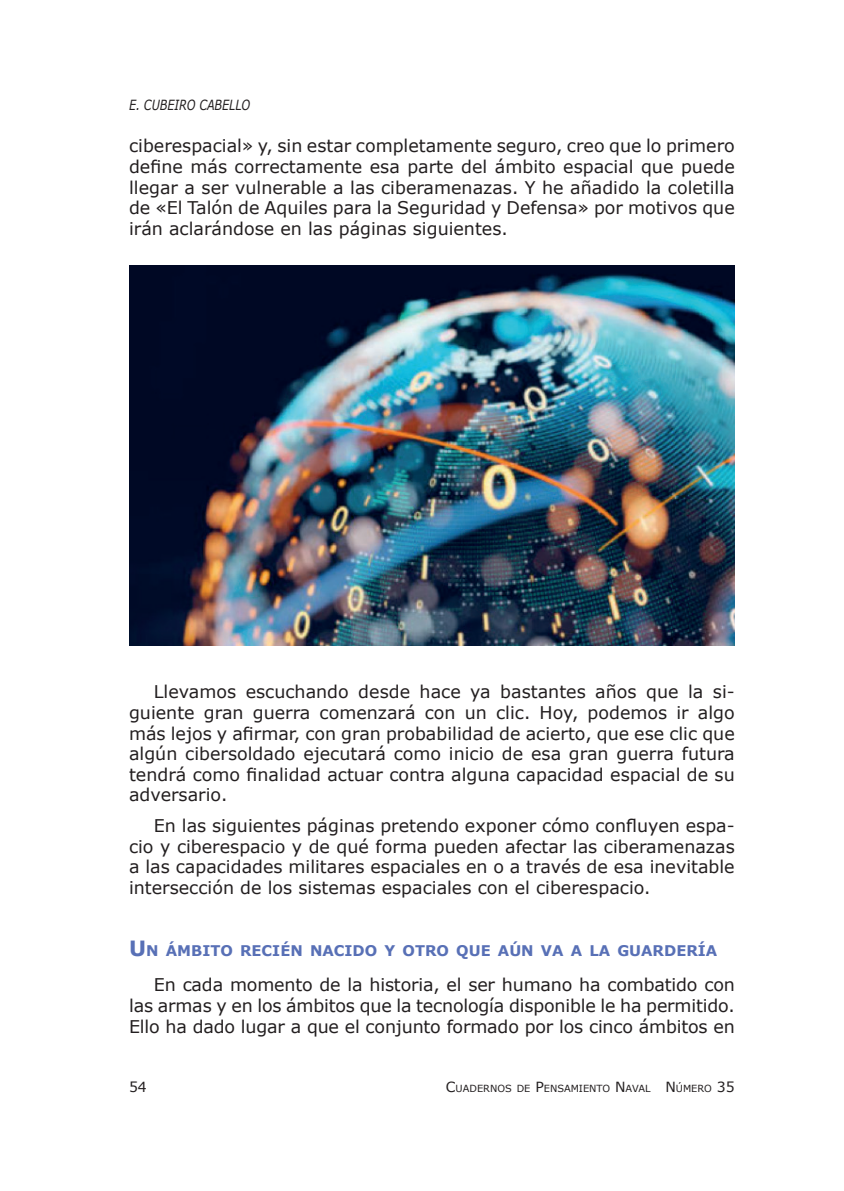
<style>
.page{position:relative;width:844px;height:1191px;background:#fff}
.page>*{position:absolute;margin:0;border:0;box-sizing:border-box;transform-origin:0 0}
.t1{font:17.5px/20.7px "Verdana";color:#231f20;text-align:justify}
.t2{font:700 14.7px "Verdana";color:#5870b6}
.t3{font:italic 14px "Verdana";color:#231f20;scale:.79 1}
.t4{font:14px "Verdana";color:#231f20}
.t5{font:9.8px "Verdana";color:#231f20}
.s1{font-size:21px}
.s2{font-size:14px}
</style>
<div class="page">
<img style="left:129px;top:265px;width:605px;height:380px">
<p class="t3" style="left:129px;top:95px;width:155px">E. CUBEIRO CABELLO</p>
<p class="t1" style="left:129px;top:135px;width:607px">ciberespacial» y, sin estar completamente seguro, creo que lo primero define más correctamente esa parte del ámbito espacial que puede llegar a ser vulnerable a las ciberamenazas. Y he añadido la coletilla de «El Talón de Aquiles para la Seguridad y Defensa» por motivos que irán aclarándose en las páginas siguientes.</p>
<p class="t1" style="left:129px;top:681px;width:607px;text-indent:25px">Llevamos escuchando desde hace ya bastantes años que la si&shy;guiente gran guerra comenzará con un clic. Hoy, podemos ir algo más lejos y afirmar, con gran probabilidad de acierto, que ese clic que algún cibersoldado ejecutará como inicio de esa gran guerra futura tendrá como finalidad actuar contra alguna capacidad espacial de su adversario.</p>
<p class="t1" style="left:129px;top:815px;width:607px;text-indent:25px">En las siguientes páginas pretendo exponer cómo confluyen espa&shy;cio y ciberespacio y de qué forma pueden afectar las ciberamenazas a las capacidades militares espaciales en o a través de esa inevitable intersección de los sistemas espaciales con el ciberespacio.</p>
<p class="t2" style="left:129px;top:940px;width:589px"><span class="s1">U</span> N ÁMBITO RECIÉN NACIDO Y OTRO QUE AÚN VA A LA GUARDE RÍA</p>
<p class="t1" style="left:129px;top:974px;width:607px;text-indent:25px">En cada momento de la historia, el ser humano ha combatido con las armas y en los ámbitos que la tecnología disponible le ha permitido.<br>Ello ha dado lugar a que el conjunto formado por los cinco ámbitos en</p>
<p class="t4" style="left:129px;top:1077px;width:19px">54</p>
<p class="t5" style="left:445px;top:1081px;width:290px"><span class="s2">C</span>UADERNOS DE <span class="s2">P</span>ENSAMIENTO <span class="s2">N</span>AVAL <span class="s2">N</span> ÚMERO <span class="s2">35</span></p>
</div>
